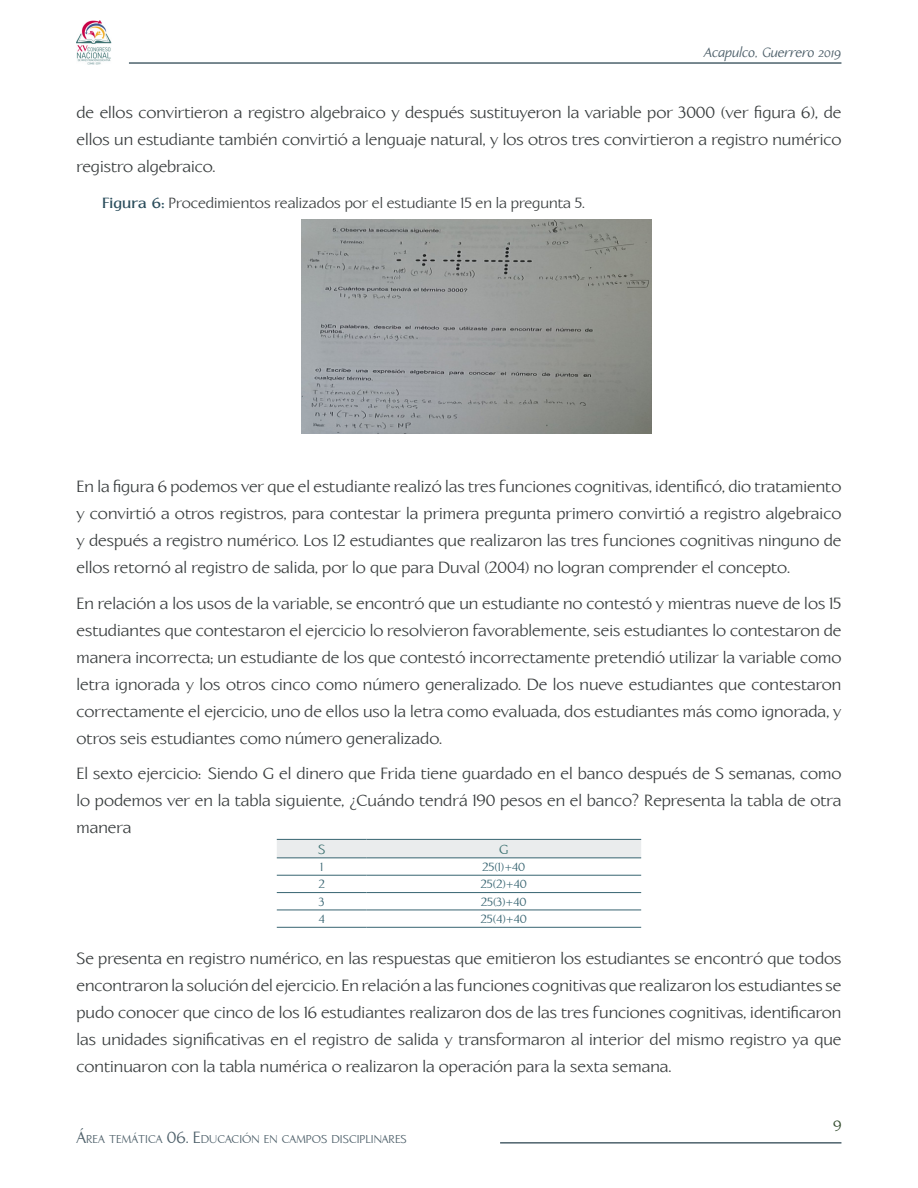
<style>
.page{position:relative;width:918px;height:1188px;background:#fff}
.page>*{position:absolute;margin:0;border:0;box-sizing:border-box;transform-origin:0 0}
.parrafo_general{font:16.5px/27px "Linotype Aperto";color:#383c3d;text-align:justify}
.PIES_DE_IMAGEN{font:15px "Linotype Aperto";color:#383c3d}
.t1{font:15px "Linotype Aperto";color:#314a2c}
.t2{font:italic 13.5px "Linotype Aperto";color:#4d5f69}
.t3{font:13.5px "Linotype Aperto";color:#3d7171}
.t4{font:12px "Linotype Aperto";color:#376471}
.t5{font:11.55px "Linotype Aperto";color:#4d5f69}
.s1{font-weight:700;color:#294c5b}
.s2{font-size:16.5px}
</style>
<div class="page">
<hr style="left:500px;top:1142px;width:341px;height:2px;background:#4d626c">
<hr style="left:129px;top:62px;width:712px;height:2px;background:#4d626c">
<img style="left:77px;top:20px;width:34px;height:45px">
<div style="left:277px;top:840px;width:364px;height:17px;background:#eaeced"></div>
<hr style="left:277px;top:927px;width:90px;height:1px;background:#376471">
<hr style="left:367px;top:927px;width:274px;height:1px;background:#376471">
<hr style="left:277px;top:839px;width:90px;height:1px;background:#376471">
<hr style="left:367px;top:839px;width:274px;height:1px;background:#376471">
<hr style="left:277px;top:857px;width:90px;height:1px;background:#376471">
<hr style="left:367px;top:857px;width:274px;height:1px;background:#376471">
<hr style="left:277px;top:875px;width:90px;height:1px;background:#376471">
<hr style="left:367px;top:875px;width:274px;height:1px;background:#376471">
<hr style="left:277px;top:892px;width:90px;height:1px;background:#376471">
<hr style="left:367px;top:892px;width:274px;height:1px;background:#376471">
<hr style="left:277px;top:910px;width:90px;height:1px;background:#376471">
<hr style="left:367px;top:910px;width:274px;height:1px;background:#376471">
<img style="left:302px;top:219px;width:350px;height:215px">
<p class="t2" style="left:704px;top:44px;width:139px">Acapulco, Guerrero 2019</p>
<p class="parrafo_general" style="left:77px;top:100px;width:766px">de ellos convirtieron a registro algebraico y después sustituyeron la variable por 3000 (ver figura 6), de ellos un estudiante también convirtió a lenguaje natural, y los otros tres convirtieron a registro numérico registro algebraico.</p>
<p class="PIES_DE_IMAGEN" style="left:102px;top:194px;width:484px"><span class="s1">Figura 6:</span> Procedimientos realizados por el estudiante 15 en la pregunta 5.</p>
<p class="parrafo_general" style="left:77px;top:473px;width:766px">En la figura 6 podemos ver que el estudiante realizó las tres funciones cognitivas, identificó, dio tratamiento y convirtió a otros registros, para contestar la primera pregunta primero convirtió a registro algebraico y después a registro numérico. Los 12 estudiantes que realizaron las tres funciones cognitivas ninguno de ellos retornó al registro de salida, por lo que para Duval (2004) no logran comprender el concepto.</p>
<p class="parrafo_general" style="left:77px;top:590px;width:766px">En relación a los usos de la variable, se encontró que un estudiante no contestó y mientras nueve de los 15 estudiantes que contestaron el ejercicio lo resolvieron favorablemente, seis estudiantes lo contestaron de manera incorrecta; un estudiante de los que contestó incorrectamente pretendió utilizar la variable como letra ignorada y los otros cinco como número generalizado. De los nueve estudiantes que contestaron correctamente el ejercicio, uno de ellos uso la letra como evaluada, dos estudiantes más como ignorada, y otros seis estudiantes como número generalizado.</p>
<p class="parrafo_general" style="left:77px;top:760px;width:766px">El sexto ejercicio: Siendo G el dinero que Frida tiene guardado en el banco después de S semanas, como lo podemos ver en la tabla siguiente, ¿Cuándo tendrá 190 pesos en el banco? Representa la tabla de otra manera</p>
<p class="t3" style="left:318px;top:841px;width:9px">S</p>
<p class="t3" style="left:499px;top:841px;width:11px">G</p>
<p class="t4" style="left:320px;top:860px;width:4px">1</p>
<p class="t4" style="left:482px;top:860px;width:44px">25(1)+40</p>
<p class="t4" style="left:319px;top:877px;width:7px">2</p>
<p class="t4" style="left:481px;top:877px;width:47px">25(2)+40</p>
<p class="t4" style="left:319px;top:895px;width:7px">3</p>
<p class="t4" style="left:481px;top:895px;width:47px">25(3)+40</p>
<p class="t4" style="left:319px;top:912px;width:7px">4</p>
<p class="t4" style="left:481px;top:912px;width:47px">25(4)+40</p>
<p class="parrafo_general" style="left:77px;top:945px;width:766px">Se presenta en registro numérico, en las respuestas que emitieron los estudiantes se encontró que todos encontraron la solución del ejercicio. En relación a las funciones cognitivas que realizaron los estudiantes se pudo conocer que cinco de los 16 estudiantes realizaron dos de las tres funciones cognitivas, identificaron las unidades significativas en el registro de salida y transformaron al interior del mismo registro ya que continuaron con la tabla numérica o realizaron la operación para la sexta semana.</p>
<p class="t5" style="left:77px;top:1132px;width:332px"><span class="s2">Á</span>REA TEMÁTICA <span class="s2">06. E</span>DUCACIÓN EN CAMPOS DISCIPLINARES</p>
<p class="t1" style="left:833px;top:1117px;width:10px">9</p>
</div>
